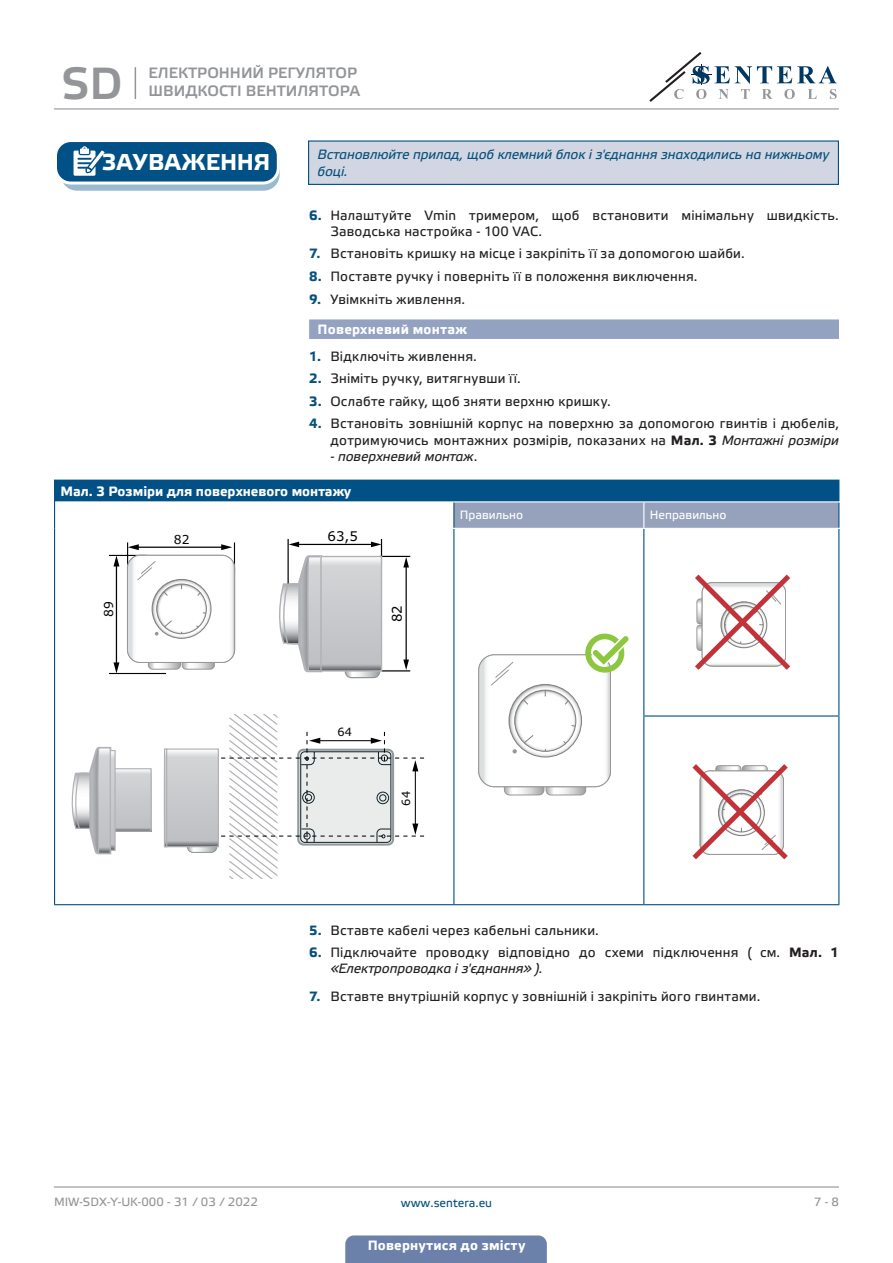
<style>
.page{position:relative;width:893px;height:1263px;background:#fff}
.page>*{position:absolute;margin:0;border:0;box-sizing:border-box;transform-origin:0 0}
.t1{font:45px "Etelka Medium Pro";color:#939598}
.t2{font:700 22.95px "Etelka Text Pro";letter-spacing:.01em;color:#fff}
.t3{font:15px/18px "Etelka Medium Pro";color:#939598}
.t4{font:13.5px/16.2px "Etelka Text Pro";letter-spacing:.015em;color:#231f20}
.attention{font:italic 13.5px/16.2px "Etelka Text Pro";letter-spacing:-.005em;color:#06517c}
.head-table{font:700 13.5px "Etelka Text Pro";color:#fff}
.t5{font:italic 13.5px "Etelka Text Pro";letter-spacing:-.005em;color:#231f20}
.Number-roman{font:700 13.5px "Etelka Text Pro";letter-spacing:.02em;color:#fff}
.t6{font:13.35px "Verdana";color:#000}
.t7{font:12.45px "Verdana";color:#040503}
.t8{font:12px "Etelka Text Pro";color:#939598}
.head-table-2{font:12px "Etelka Text Pro";color:#fff}
.t9{font:12px "Etelka Text Pro";color:#06517c}
.t10{font:11.4px "Verdana";color:#050504}
.s1{font-weight:700;color:#06517c}
.s2{font-weight:700}
.s3{font-style:italic}
.s4{font-style:normal}
</style>
<div class="page">
<hr style="left:54px;top:108px;width:785px;height:1px;background:#939598">
<hr style="left:54px;top:1186px;width:785px;height:1px;background:#939598">
<svg style="left:649px;top:52px;width:188px;height:50px"></svg>
<div style="left:345px;top:1235px;width:202px;height:28px;background:#6c81aa"></div>
<div style="left:309px;top:319px;width:530px;height:20px;background:#94a2c2"></div>
<div style="left:62px;top:148px;width:217px;height:42px;background:#9abacf;border-radius:15px"></div>
<div style="left:61px;top:147px;width:219px;height:44px;border:1px solid #015186;border-radius:15px"></div>
<div style="left:56px;top:141px;width:222px;height:42px;background:#015186;border-radius:15px"></div>
<div style="left:54px;top:139px;width:226px;height:46px;border:3px solid #fff;border-radius:15px"></div>
<svg style="left:74px;top:146px;width:37px;height:38px"></svg>
<div style="left:309px;top:141px;width:529px;height:43px;background:#d2d6e2"></div>
<div style="left:308px;top:140px;width:531px;height:45px;border:1px solid #015186"></div>
<div style="left:55px;top:480px;width:784px;height:22px;background:#015186"></div>
<hr style="left:54px;top:480px;width:400px;height:1px;background:#015186">
<svg style="left:54px;top:481px;width:1px;height:47px"></svg>
<hr style="left:54px;top:528px;width:1px;height:188px;background:#015186">
<hr style="left:453px;top:529px;width:1px;height:187px;background:#015186">
<hr style="left:643px;top:529px;width:1px;height:186px;background:#015186">
<hr style="left:838px;top:529px;width:1px;height:186px;background:#015186">
<hr style="left:54px;top:716px;width:1px;height:188px;background:#015186">
<hr style="left:453px;top:716px;width:1px;height:188px;background:#015186">
<hr style="left:643px;top:715px;width:196px;height:1px;background:#015186">
<hr style="left:643px;top:716px;width:1px;height:188px;background:#015186">
<hr style="left:838px;top:716px;width:1px;height:188px;background:#015186">
<hr style="left:54px;top:904px;width:400px;height:1px;background:#015186">
<hr style="left:454px;top:904px;width:190px;height:1px;background:#015186">
<hr style="left:644px;top:904px;width:195px;height:1px;background:#015186">
<hr style="left:55px;top:501px;width:399px;height:1px;background:#fff">
<svg style="left:453px;top:501px;width:386px;height:27px;background:#98a4bc"></svg>
<hr style="left:454px;top:501px;width:190px;height:1px;background:#fff">
<hr style="left:644px;top:501px;width:195px;height:1px;background:#fff">
<svg style="left:163px;top:748px;width:5px;height:100px"></svg>
<svg style="left:168px;top:751px;width:19px;height:94px;background:#c8c9cc"></svg>
<div style="left:166px;top:748px;width:53px;height:99px;border:1px solid #b1b2b6"></div>
<svg style="left:187px;top:714px;width:237px;height:164px"></svg>
<svg style="left:116px;top:770px;width:34px;height:60px;background:#c8cacc"></svg>
<div style="left:110px;top:768px;width:42px;height:64px;border:1px solid #b1b2b6"></div>
<svg style="left:71px;top:747px;width:45px;height:108px"></svg>
<hr style="left:109px;top:673px;width:57px;height:1px;background:#040503">
<hr style="left:109px;top:555px;width:38px;height:1px;background:#040503">
<hr style="left:116px;top:564px;width:1px;height:100px;background:#040503">
<svg style="left:113px;top:662px;width:6px;height:11px"></svg>
<svg style="left:113px;top:556px;width:6px;height:10px"></svg>
<svg style="left:127px;top:542px;width:108px;height:127px"></svg>
<hr style="left:287px;top:539px;width:2px;height:74px;background:#000">
<hr style="left:380px;top:556px;width:30px;height:1px;background:#000">
<hr style="left:297px;top:544px;width:76px;height:1px;background:#000">
<svg style="left:371px;top:539px;width:11px;height:17px"></svg>
<hr style="left:406px;top:565px;width:1px;height:96px;background:#000">
<svg style="left:345px;top:659px;width:65px;height:19px"></svg>
<svg style="left:403px;top:557px;width:6px;height:10px"></svg>
<svg style="left:279px;top:542px;width:45px;height:131px"></svg>
<svg style="left:322px;top:558px;width:58px;height:112px;background:#c7c9cb"></svg>
<div style="left:320px;top:556px;width:62px;height:116px;border:1px solid #b1b2b6"></div>
<svg style="left:479px;top:634px;width:150px;height:161px"></svg>
<svg style="left:695px;top:574px;width:96px;height:96px"></svg>
<svg style="left:692px;top:764px;width:96px;height:96px"></svg>
<hr style="left:135px;top:67px;width:1px;height:32px;background:#939598">
<h1 class="t1" style="left:61px;top:59px;width:63px">SD</h1>
<p class="t3" style="left:149px;top:65px;width:213px">ЕЛЕКТРОННИЙ РЕГУЛЯТОР<br>ШВИДКОСТІ ВЕНТИЛЯТОРА</p>
<p class="t2" style="left:102px;top:148px;width:170px">ЗАУВАЖЕННЯ</p>
<p class="attention" style="left:318px;top:148px;width:513px">Встановлюйте прилад, щоб клемний блок і з'єднання знаходились на нижньому боці.</p>
<p class="t4" style="left:330px;top:208px;width:510px;text-indent:-21px"><span class="s1">6.</span> Налаштуйте Vmin тримером, щоб встановити мінімальну швидкість.<br>Заводська настройка - 100 VAC.</p>
<p class="t4" style="left:309px;top:246px;width:437px"><span class="s1">7.</span> Встановіть кришку на місце і закріпіть її за допомогою шайби.</p>
<p class="t4" style="left:309px;top:269px;width:390px"><span class="s1">8.</span> Поставте ручку і поверніть її в положення виключення.</p>
<p class="t4" style="left:309px;top:292px;width:158px"><span class="s1">9.</span> Увімкніть живлення.</p>
<p class="Number-roman" style="left:318px;top:321px;width:151px">Поверхневий монтаж</p>
<p class="t4" style="left:309px;top:349px;width:169px"><span class="s1">1.</span> Відключіть живлення.</p>
<p class="t4" style="left:309px;top:371px;width:213px"><span class="s1">2.</span> Зніміть ручку, витягнувши її.</p>
<p class="t4" style="left:309px;top:394px;width:303px"><span class="s1">3.</span> Ослабте гайку, щоб зняти верхню кришку.</p>
<p class="t4" style="left:309px;top:416px;width:531px;text-align:right"><span class="s1">4.</span> Встановіть зовнішній корпус на поверхню за допомогою гвинтів і дюбелів, дотримуючись монтажних розмірів, показаних на <span class="s2">Мал. 3</span> <span class="s3">Монтажні розміри</span></p>
<p class="t5" style="left:330px;top:449px;width:148px">- поверхневий монтаж<span class="s4">.</span></p>
<p class="head-table" style="left:61px;top:483px;width:292px">Мал. 3 Розміри для поверхневого монтажу</p>
<p class="t7" style="left:100px;top:617px;width:17px;rotate:-90deg">89</p>
<p class="t7" style="left:174px;top:531px;width:17px">82</p>
<p class="t6" style="left:328px;top:527px;width:32px">63,5</p>
<p class="t6" style="left:388px;top:622px;width:18px;rotate:-90deg">82</p>
<p class="t10" style="left:337px;top:724px;width:16px">64</p>
<p class="t10" style="left:398px;top:805px;width:16px;rotate:-90deg">64</p>
<p class="head-table-2" style="left:460px;top:509px;width:65px">Правильно</p>
<p class="head-table-2" style="left:650px;top:509px;width:78px">Неправильно</p>
<p class="t4" style="left:309px;top:923px;width:291px"><span class="s1">5.</span> Вставте кабелі через кабельні сальники.</p>
<p class="t4" style="left:330px;top:945px;width:510px;text-indent:-21px"><span class="s1">6.</span> Підключайте проводку відповідно до схеми підключення ( см. <span class="s2">Мал. 1 </span><span class="s3">«Електропроводка і з'єднання» ).</span></p>
<p class="t4" style="left:309px;top:989px;width:453px"><span class="s1">7.</span> Вставте внутрішній корпус у зовнішній і закріпіть його гвинтами.</p>
<p class="t8" style="left:54px;top:1195px;width:205px">MIW-SDX-Y-UK-000 - 31 / 03 / 2022</p>
<p class="t9" style="left:401px;top:1196px;width:93px">www.sentera.eu</p>
<p class="t8" style="left:814px;top:1195px;width:27px">7 - 8</p>
<p class="head-table" style="left:368px;top:1237px;width:159px">Повернутися до змісту</p>
</div>
